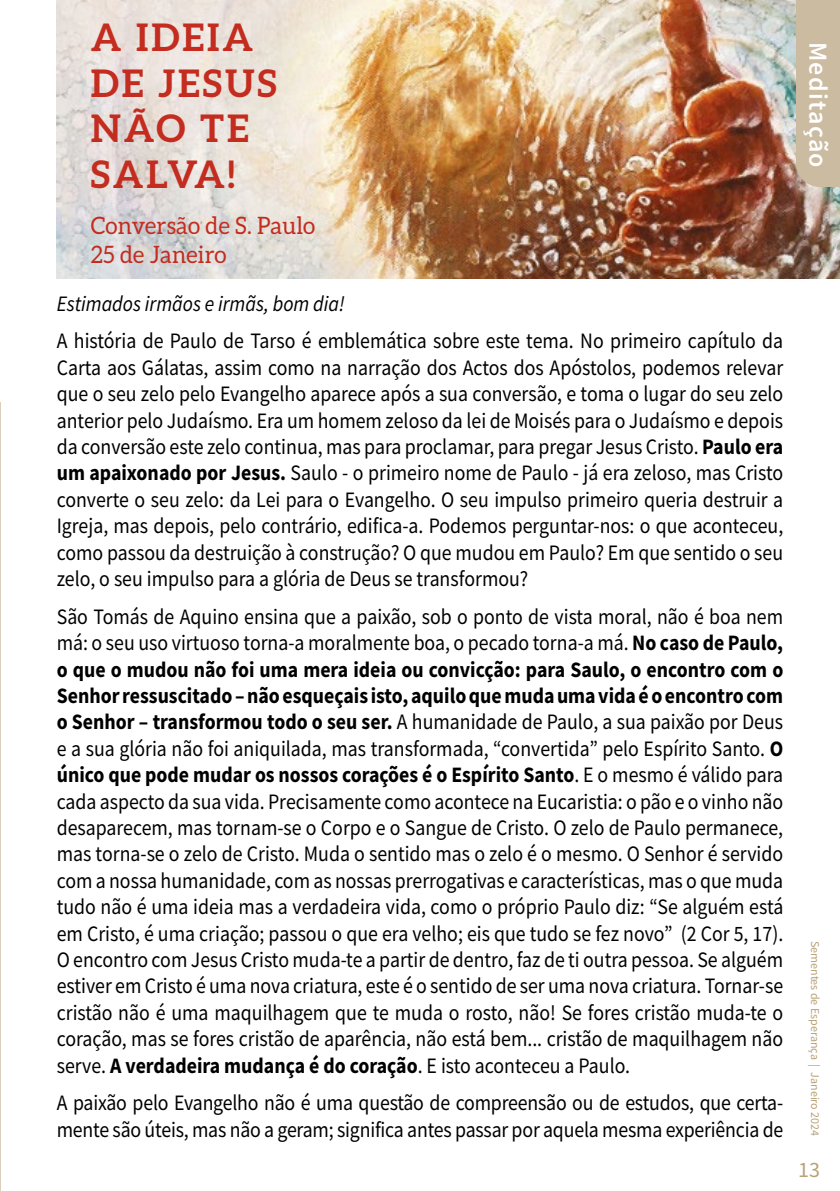
<style>
.page{position:relative;width:840px;height:1191px;background:#fff}
.page>*{position:absolute;margin:0;border:0;box-sizing:border-box;transform-origin:0 0}
.t1{font:700 38px/45.6px "Aleo";letter-spacing:.075em;color:#c32c1f}
.t2{font:600 26px "Source Sans Pro";letter-spacing:.05em;color:#fff}
.t3{font:24px/28.8px "Aleo";letter-spacing:.01em;color:#c32c1f;scale:.95 1}
.t4{font:22px/26.4px "Source Sans Pro";letter-spacing:-.01em;color:#000;text-align:justify;scale:.9 1}
.t5{font:italic 22px "Source Sans Pro";color:#000;scale:.9 1}
.t6{font:22px "Source Sans Pro";color:#b8a277}
.t7{font:12px "Source Sans Pro";color:#b8a277}
.s1{font-weight:700}
</style>
<div class="page">
<img style="left:57px;top:0;width:782px;height:279px">
<hr style="left:0;top:403px;width:1px;height:788px;background:#b8a277">
<img style="left:0;top:0;width:1px;height:451px">
<div style="left:795px;top:0;width:44px;height:187px;background:#cbbba0"></div>
<h1 class="t1" style="left:91px;top:14px;width:187px">A IDEIA<br>DE JESUS<br>NÃO TE<br>SALVA!</h1>
<p class="t3" style="left:91px;top:211px;width:238px">Conversão de S. Paulo<br>25 de Janeiro</p>
<p class="t5" style="left:57px;top:289px;width:321px">Estimados irmãos e irmãs, bom dia!</p>
<p class="t4" style="left:57px;top:328px;width:808px">A história de Paulo de Tarso é emblemática sobre este tema. No primeiro capítulo da Carta aos Gálatas, assim como na narração dos Actos dos Apóstolos, podemos relevar que o seu zelo pelo Evangelho aparece após a sua conversão, e toma o lugar do seu zelo anterior pelo Judaísmo. Era um homem zeloso da lei de Moisés para o Judaísmo e depois da conversão este zelo continua, mas para proclamar, para pregar Jesus Cristo. <span class="s1">Paulo era um apaixonado por Jesus.</span> Saulo - o primeiro nome de Paulo - já era zeloso, mas Cristo converte o seu zelo: da Lei para o Evangelho. O seu impulso primeiro queria destruir a Igreja, mas depois, pelo contrário, edifica-a. Podemos perguntar-nos: o que aconteceu, como passou da destruição à construção? O que mudou em Paulo? Em que sentido o seu zelo, o seu impulso para a glória de Deus se transformou?</p>
<p class="t4" style="left:57px;top:603px;width:808px">São Tomás de Aquino ensina que a paixão, sob o ponto de vista moral, não é boa nem má: o seu uso virtuoso torna-a moralmente boa, o pecado torna-a má. <span class="s1">No caso de Paulo, o que o mudou não foi uma mera ideia ou convicção: para Saulo, o encontro com o Senhor ressuscitado – não esqueçais isto, aquilo que muda uma vida é o encontro com o Senhor – transformou todo o seu ser.</span> A humanidade de Paulo, a sua paixão por Deus e a sua glória não foi aniquilada, mas transformada, “convertida” pelo Espírito Santo. <span class="s1">O único que pode mudar os nossos corações é o Espírito Santo</span>. E o mesmo é válido para cada aspecto da sua vida. Precisamente como acontece na Eucaristia: o pão e o vinho não desaparecem, mas tornam-se o Corpo e o Sangue de Cristo. O zelo de Paulo permanece, mas torna-se o zelo de Cristo. Muda o sentido mas o zelo é o mesmo. O Senhor é servido com a nossa humanidade, com as nossas prerrogativas e características, mas o que muda tudo não é uma ideia mas a verdadeira vida, como o próprio Paulo diz: “Se alguém está em Cristo, é uma criação; passou o que era velho; eis que tudo se fez novo” (2 Cor 5, 17).<br>O encontro com Jesus Cristo muda-te a partir de dentro, faz de ti outra pessoa. Se alguém estiver em Cristo é uma nova criatura, este é o sentido de ser uma nova criatura. Tornar-se cristão não é uma maquilhagem que te muda o rosto, não! Se fores cristão muda-te o coração, mas se fores cristão de aparência, não está bem... cristão de maquilhagem não serve. <span class="s1">A verdadeira mudança é do coração</span>. E isto aconteceu a Paulo.</p>
<p class="t4" style="left:57px;top:1089px;width:808px">A paixão pelo Evangelho não é uma questão de compreensão ou de estudos, que certa&shy;mente são úteis, mas não a geram; significa antes passar por aquela mesma experiência de</p>
<p class="t2" style="left:834px;top:41px;width:128px;rotate:90deg">Meditação</p>
<p class="t7" style="left:822px;top:940px;width:197px;rotate:90deg">Sementes de Esperança | Janeiro 2024</p>
<p class="t6" style="left:797px;top:1155px;width:23px">13</p>
</div>
